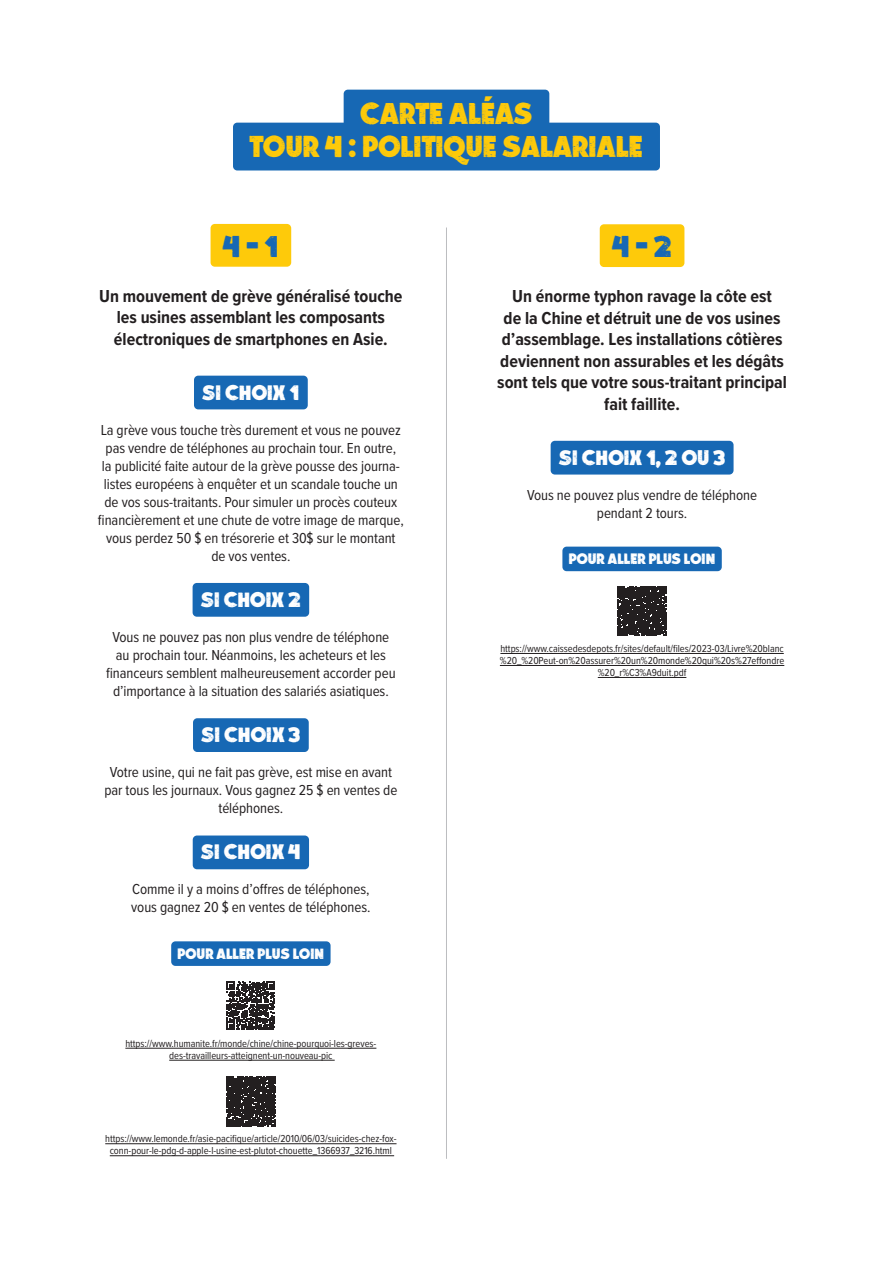
<style>
.page{position:relative;width:893px;height:1263px;background:#fff}
.page>*{position:absolute;margin:0;border:0;box-sizing:border-box;transform-origin:0 0}
.Titre_carte_décision{font:30px "LITOPRINT";color:#feca0a}
.Titre_carte_décision_ligne_1{font:30px "LITOPRINT";color:#feca0a}
.Numero_carte{font:30px "LITOPRINT";color:#1768b4}
.Blocs_cartes_décision{font:21px "LITOPRINT";color:#fff}
.t1{font:700 18px/21.6px "Proxima Nova Cond";color:#231f20;text-align:center}
.Paragraphe_choix{font:15px/18px "Proxima Nova Cond";letter-spacing:-.005em;color:#231f20;text-align:center}
.Pour_aller_plus_loin{font:15px "LITOPRINT";color:#fff}
.Lien_pour_en_savoir_plus{font:10.5px/12px "Proxima Nova Cond";letter-spacing:-.005em;color:#231f20;text-align:center}
</style>
<div class="page">
<div style="left:344px;top:90px;width:205px;height:47px;background:#1768b4;border-radius:4px"></div>
<div style="left:233px;top:123px;width:427px;height:47px;background:#1768b4;border-radius:4px"></div>
<div style="left:211px;top:224px;width:80px;height:43px;background:#feca0a;border-radius:4px"></div>
<div style="left:194px;top:376px;width:114px;height:33px;background:#1768b4;border-radius:4px"></div>
<div style="left:193px;top:583px;width:116px;height:34px;background:#1768b4;border-radius:4px"></div>
<div style="left:193px;top:718px;width:116px;height:34px;background:#1768b4;border-radius:4px"></div>
<div style="left:193px;top:835px;width:116px;height:34px;background:#1768b4;border-radius:4px"></div>
<div style="left:171px;top:941px;width:160px;height:25px;background:#1768b4;border-radius:4px"></div>
<hr style="left:125px;top:1048px;width:251px;height:1px;background:#231f20">
<hr style="left:169px;top:1060px;width:166px;height:1px;background:#231f20">
<hr style="left:105px;top:1143px;width:291px;height:1px;background:#231f20">
<hr style="left:110px;top:1155px;width:284px;height:1px;background:#231f20">
<svg style="left:227px;top:982px;width:48px;height:48px"></svg>
<div style="left:226px;top:1077px;width:50px;height:49px;background:#231f20"></div>
<div style="left:600px;top:224px;width:84px;height:43px;background:#feca0a;border-radius:4px"></div>
<div style="left:551px;top:441px;width:183px;height:34px;background:#1768b4;border-radius:4px"></div>
<div style="left:562px;top:547px;width:160px;height:24px;background:#1768b4;border-radius:4px"></div>
<hr style="left:500px;top:653px;width:284px;height:1px;background:#231f20">
<hr style="left:500px;top:665px;width:284px;height:1px;background:#231f20">
<hr style="left:598px;top:677px;width:88px;height:1px;background:#231f20">
<div style="left:617px;top:586px;width:50px;height:50px;background:#231f20"></div>
<hr style="left:446px;top:227px;width:1px;height:932px;background:#bcbdc0">
<p class="Titre_carte_décision_ligne_1" style="left:361px;top:91px;width:173px">CARTE ALÉAS</p>
<p class="Titre_carte_décision" style="left:250px;top:124px;width:394px">TOUR 4 : POLITIQUE SALARIALE</p>
<p class="Numero_carte" style="left:223px;top:223px;width:57px">4 - 1</p>
<p class="t1" style="left:99px;top:284px;width:305px">Un mouvement de grève généralisé touche les usines assemblant les composants électroniques de smartphones en Asie.</p>
<p class="Blocs_cartes_décision" style="left:202px;top:376px;width:98px">SI CHOIX 1</p>
<p class="Paragraphe_choix" style="left:98px;top:420px;width:307px">La grève vous touche très durement et vous ne pouvez pas vendre de téléphones au prochain tour. En outre,<br>la publicité faite autour de la grève pousse des journa&shy;listes européens à enquêter et un scandale touche un de vos sous-traitants. Pour simuler un procès couteux financièrement et une chute de votre image de marque, vous perdez 50 $ en trésorerie et 30$ sur le montant de vos ventes.</p>
<p class="Blocs_cartes_décision" style="left:201px;top:583px;width:101px">SI CHOIX 2</p>
<p class="Paragraphe_choix" style="left:106px;top:627px;width:291px">Vous ne pouvez pas non plus vendre de téléphone au prochain tour. Néanmoins, les acheteurs et les financeurs semblent malheureusement accorder peu d’importance à la situation des salariés asiatiques.</p>
<p class="Blocs_cartes_décision" style="left:202px;top:718px;width:100px">SI CHOIX 3</p>
<p class="Paragraphe_choix" style="left:104px;top:762px;width:295px">Votre usine, qui ne fait pas grève, est mise en avant par tous les journaux. Vous gagnez 25 $ en ventes de téléphones.</p>
<p class="Blocs_cartes_décision" style="left:201px;top:836px;width:101px">SI CHOIX 4</p>
<p class="Paragraphe_choix" style="left:131px;top:880px;width:241px;text-align:left">Comme il y a moins d’offres de téléphones, vous gagnez 20 $ en ventes de téléphones.</p>
<p class="Pour_aller_plus_loin" style="left:178px;top:942px;width:148px">POUR ALLER PLUS LOIN</p>
<p class="Lien_pour_en_savoir_plus" style="left:125px;top:1036px;width:253px">https://www.humanite.fr/monde/chine/chine-pourquoi-les-greves&shy;des-travailleurs-atteignent-un-nouveau-pic</p>
<p class="Lien_pour_en_savoir_plus" style="left:105px;top:1132px;width:293px">https://www.lemonde.fr/asie-pacifique/article/2010/06/03/suicides-chez-fox&shy;conn-pour-le-pdg-d-apple-l-usine-est-plutot-chouette_1366937_3216.html</p>
<p class="Numero_carte" style="left:612px;top:223px;width:61px">4 - 2</p>
<p class="t1" style="left:497px;top:285px;width:291px">Un énorme typhon ravage la côte est<br>de la Chine et détruit une de vos usines d’assemblage. Les installations côtières deviennent non assurables et les dégâts sont tels que votre sous-traitant principal fait faillite.</p>
<p class="Blocs_cartes_décision" style="left:559px;top:441px;width:167px">SI CHOIX 1, 2 OU 3</p>
<p class="Paragraphe_choix" style="left:527px;top:485px;width:232px">Vous ne pouvez plus vendre de téléphone pendant 2 tours.</p>
<p class="Pour_aller_plus_loin" style="left:569px;top:547px;width:148px">POUR ALLER PLUS LOIN</p>
<p class="Lien_pour_en_savoir_plus" style="left:500px;top:642px;width:286px">https://www.caissedesdepots.fr/sites/default/files/2023-03/Livre%20blanc %20_%20Peut-on%20assurer%20un%20monde%20qui%20s%27effondre %20_r%C3%A9duit.pdf</p>
</div>
